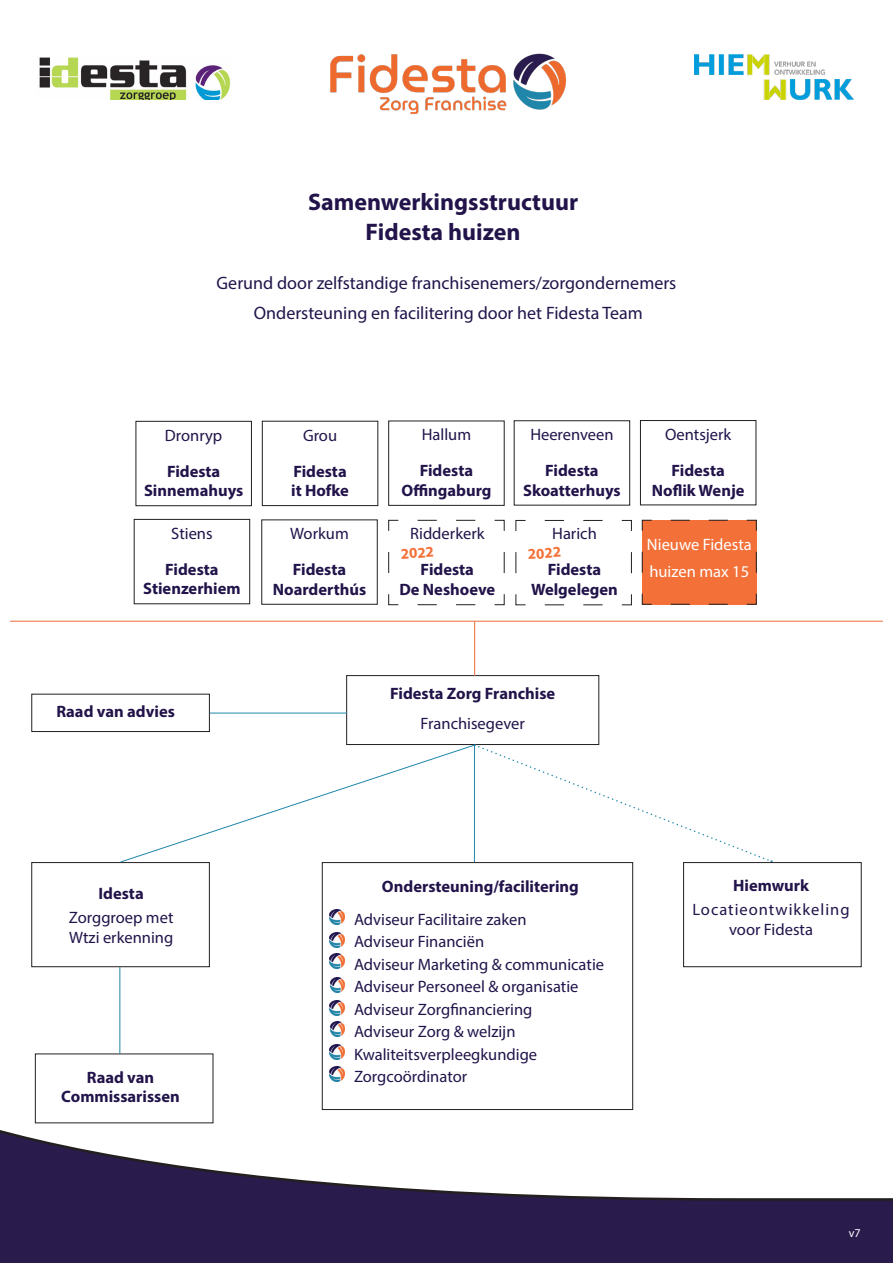
<style>
.page{position:relative;width:893px;height:1263px;background:#fff}
.page>*{position:absolute;margin:0;border:0;box-sizing:border-box;transform-origin:0 0}
.t1{font:700 24px "Myriad Pro";color:#22144a}
.t2{font:18px "Myriad Pro";color:#22144a}
.t3{font:16.5px "Myriad Pro";color:#22144a}
.t4{font:700 16.5px "Myriad Pro";color:#22144a}
.t5{font:16.5px/19.8px "Myriad Pro";letter-spacing:.06em;color:#22144a;text-align:center}
.t6{font:16.5px "Myriad Pro";color:#fff}
.t7{font:700 15px "Myriad Pro";color:#f37138}
.t8{font:12px "Myriad Pro";color:#fff}
</style>
<div class="page">
<div style="left:346px;top:675px;width:253px;height:70px;border:1px solid #231f20"></div>
<div style="left:31px;top:694px;width:179px;height:38px;border:1px solid #231f20"></div>
<div style="left:31px;top:862px;width:179px;height:105px;border:1px solid #231f20"></div>
<div style="left:683px;top:862px;width:179px;height:105px;border:1px solid #231f20"></div>
<div style="left:261px;top:519px;width:117px;height:86px;border:1px solid #231f20"></div>
<div style="left:134px;top:519px;width:116px;height:85px;border:1px solid #231f20"></div>
<div style="left:262px;top:421px;width:116px;height:85px;border:1px solid #231f20"></div>
<div style="left:388px;top:421px;width:117px;height:85px;border:1px solid #231f20"></div>
<div style="left:514px;top:420px;width:116px;height:85px;border:1px solid #231f20"></div>
<div style="left:640px;top:420px;width:116px;height:85px;border:1px solid #231f20"></div>
<div style="left:641px;top:519px;width:116px;height:86px;background:#f37138"></div>
<hr style="left:10px;top:621px;width:873px;height:1px;background:#ed6b3b">
<hr style="left:474px;top:621px;width:1px;height:55px;background:#ed6b3b">
<svg style="left:388px;top:520px;width:117px;height:85px"></svg>
<div style="left:136px;top:421px;width:116px;height:85px;border:1px solid #231f20"></div>
<img style="left:330px;top:909px;width:14px;height:15px">
<img style="left:330px;top:932px;width:14px;height:15px">
<img style="left:330px;top:954px;width:14px;height:15px">
<img style="left:330px;top:977px;width:14px;height:16px">
<img style="left:330px;top:1000px;width:14px;height:15px">
<img style="left:330px;top:1021px;width:14px;height:16px">
<img style="left:330px;top:1044px;width:14px;height:15px">
<hr style="left:210px;top:713px;width:137px;height:1px;background:#2087a9">
<svg style="left:120px;top:744px;width:652px;height:118px"></svg>
<img style="left:330px;top:53px;width:235px;height:62px">
<img style="left:39px;top:57px;width:192px;height:43px">
<img style="left:695px;top:55px;width:159px;height:45px">
<svg style="left:0;top:1067px;width:893px;height:196px"></svg>
<hr style="left:120px;top:967px;width:1px;height:86px;background:#2087a9">
<svg style="left:515px;top:520px;width:117px;height:86px"></svg>
<p class="t1" style="left:308px;top:186px;width:272px">Samenwerkingsstructuur</p>
<p class="t1" style="left:366px;top:216px;width:156px">Fidesta huizen</p>
<p class="t2" style="left:217px;top:272px;width:461px">Gerund door zelfstandige franchisenemers/zorgondernemers</p>
<p class="t2" style="left:254px;top:302px;width:391px">Ondersteuning en facilitering door het Fidesta Team</p>
<p class="t3" style="left:165px;top:425px;width:59px">Dronryp</p>
<p class="t4" style="left:167px;top:460px;width:55px">Fidesta</p>
<p class="t4" style="left:144px;top:480px;width:101px">Sinnemahuys</p>
<p class="t3" style="left:171px;top:523px;width:43px">Stiens</p>
<p class="t4" style="left:165px;top:559px;width:55px">Fidesta</p>
<p class="t4" style="left:143px;top:578px;width:99px">Stienzerhiem</p>
<p class="t3" style="left:303px;top:425px;width:36px">Grou</p>
<p class="t4" style="left:293px;top:460px;width:55px">Fidesta</p>
<p class="t4" style="left:291px;top:480px;width:59px">it Hofke</p>
<p class="t3" style="left:290px;top:524px;width:60px">Workum</p>
<p class="t4" style="left:293px;top:559px;width:55px">Fidesta</p>
<p class="t4" style="left:273px;top:578px;width:95px">Noarderthús</p>
<p class="t3" style="left:422px;top:425px;width:51px">Hallum</p>
<p class="t4" style="left:420px;top:460px;width:55px">Fidesta</p>
<p class="t4" style="left:401px;top:480px;width:92px">Offingaburg</p>
<p class="t3" style="left:410px;top:523px;width:76px">Ridderkerk</p>
<p class="t4" style="left:421px;top:559px;width:55px">Fidesta</p>
<p class="t4" style="left:399px;top:578px;width:97px">De Neshoeve</p>
<p class="t7" style="left:400px;top:544px;width:35px;rotate:-4deg">2022</p>
<p class="t3" style="left:530px;top:425px;width:85px">Heerenveen</p>
<p class="t4" style="left:545px;top:460px;width:55px">Fidesta</p>
<p class="t4" style="left:523px;top:479px;width:99px">Skoatterhuys</p>
<p class="t3" style="left:552px;top:523px;width:46px">Harich</p>
<p class="t4" style="left:548px;top:559px;width:55px">Fidesta</p>
<p class="t4" style="left:531px;top:578px;width:88px">Welgelegen</p>
<p class="t7" style="left:527px;top:544px;width:35px;rotate:-4deg">2022</p>
<p class="t3" style="left:665px;top:424px;width:68px">Oentsjerk</p>
<p class="t4" style="left:671px;top:460px;width:55px">Fidesta</p>
<p class="t4" style="left:652px;top:479px;width:94px">Noflik Wenje</p>
<p class="t6" style="left:647px;top:534px;width:106px">Nieuwe Fidesta</p>
<p class="t6" style="left:649px;top:561px;width:101px">huizen max 15</p>
<p class="t4" style="left:56px;top:701px;width:120px">Raad van advies</p>
<p class="t4" style="left:390px;top:683px;width:167px">Fidesta Zorg Franchise</p>
<p class="t3" style="left:421px;top:714px;width:106px">Franchisegever</p>
<p class="t4" style="left:99px;top:883px;width:47px">Idesta</p>
<p class="t3" style="left:69px;top:907px;width:106px">Zorggroep met</p>
<p class="t3" style="left:69px;top:927px;width:106px">Wtzi erkenning</p>
<p class="t4" style="left:87px;top:1066px;width:69px">Raad van</p>
<p class="t4" style="left:61px;top:1086px;width:120px">Commissarissen</p>
<p class="t4" style="left:382px;top:875px;width:198px">Ondersteuning/facilitering</p>
<p class="t3" style="left:354px;top:909px;width:174px">Adviseur Facilitaire zaken</p>
<p class="t3" style="left:354px;top:931px;width:132px">Adviseur Financiën</p>
<p class="t3" style="left:354px;top:954px;width:252px">Adviseur Marketing &amp; communicatie</p>
<p class="t3" style="left:354px;top:976px;width:226px">Adviseur Personeel &amp; organisatie</p>
<p class="t3" style="left:354px;top:999px;width:180px">Adviseur Zorgfinanciering</p>
<p class="t3" style="left:354px;top:1021px;width:163px">Adviseur Zorg &amp; welzijn</p>
<p class="t3" style="left:354px;top:1044px;width:185px">Kwaliteitsverpleegkundige</p>
<p class="t3" style="left:354px;top:1066px;width:115px">Zorgcoördinator</p>
<p class="t4" style="left:733px;top:875px;width:77px">Hiemwurk</p>
<p class="t5" style="left:692px;top:899px;width:159px">Locatieontwikkeling voor Fidesta</p>
<p class="t8" style="left:849px;top:1226px;width:13px">v7</p>
</div>
